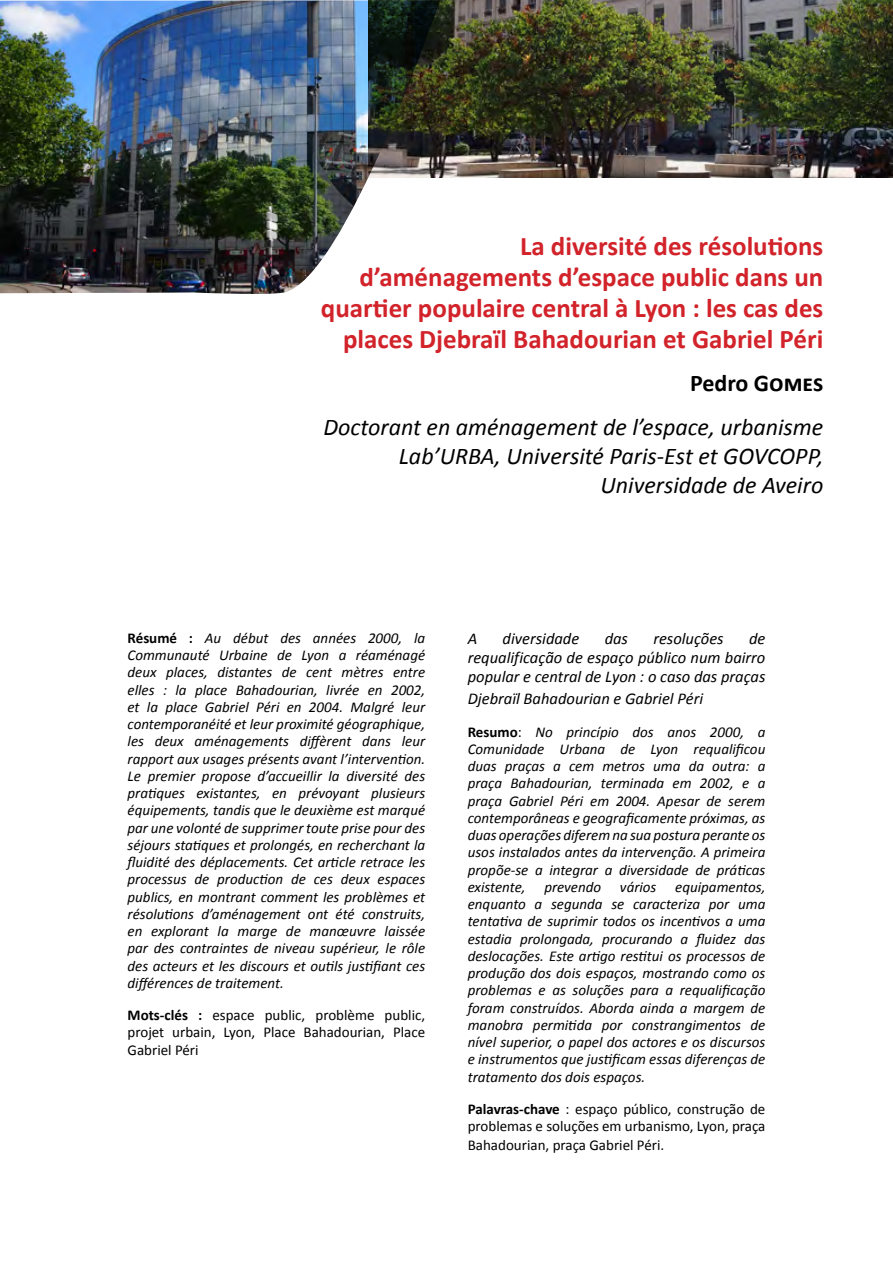
<style>
.page{position:relative;width:893px;height:1263px;background:#fff}
.page>*{position:absolute;margin:0;border:0;box-sizing:border-box;transform-origin:0 0}
.t1{font:700 27px/31px "Calibri";color:#d2232a;text-align:right}
.t2{font:italic 24px/28.8px "Calibri";color:#000;text-align:right}
.t3{font:700 24px "Calibri";color:#000}
.t4{font:italic 16.5px/18.9px "Calibri";color:#000;text-align:justify}
.t5{font:italic 15px/17.2px "Calibri";color:#000;text-align:justify}
.t6{font:15px/17.2px "Calibri";color:#000;text-align:justify}
.s1{font-weight:700;font-style:normal}
.s2{font-weight:700}
.s3{font-style:normal}
</style>
<div class="page">
<img style="left:0;top:0;width:369px;height:294px">
<img style="left:369px;top:0;width:524px;height:178px">
<h1 class="t1" style="left:321px;top:231px;width:504px">La diversité des résolutions d’aménagements d’espace public dans un quartier populaire central à Lyon : les cas des places Djebraïl Bahadourian et Gabriel Péri</h1>
<h2 class="t3" style="left:690px;top:368px;width:135px">Pedro Gomes</h2>
<h2 class="t2" style="left:323px;top:412px;width:501px">Doctorant en aménagement de l’espace, urbanisme<br>Lab’URBA, Université Paris-Est et GOVCOPP,<br>Universidade de Aveiro</h2>
<p class="t5" style="left:128px;top:629px;width:299px"><span class="s1">Résumé :</span> Au début des années 2000, la Communauté Urbaine de Lyon a réaménagé deux places, distantes de cent mètres entre elles : la place Bahadourian, livrée en 2002, et la place Gabriel Péri en 2004. Malgré leur contemporanéité et leur proximité géographique, les deux aménagements diffèrent dans leur rapport aux usages présents avant l’intervention.<br>Le premier propose d’accueillir la diversité des pratiques existantes, en prévoyant plusieurs équipements, tandis que le deuxième est marqué par une volonté de supprimer toute prise pour des séjours statiques et prolongés, en recherchant la fluidité des déplacements. Cet article retrace les processus de production de ces deux espaces publics, en montrant comment les problèmes et résolutions d’aménagement ont été construits, en explorant la marge de manœuvre laissée par des contraintes de niveau supérieur, le rôle des acteurs et les discours et outils justifiant ces différences de traitement.</p>
<p class="t6" style="left:128px;top:1006px;width:299px"><span class="s2">Mots-clés :</span> espace public, problème public, projet urbain, Lyon, Place Bahadourian, Place Gabriel Péri</p>
<p class="t4" style="left:468px;top:628px;width:11px">A</p>
<p class="t4" style="left:503px;top:628px;width:78px">diversidade</p>
<p class="t4" style="left:605px;top:628px;width:25px">das</p>
<p class="t4" style="left:653px;top:628px;width:72px">resoluções</p>
<p class="t4" style="left:468px;top:628px;width:299px;text-indent:281px">de requalificação de espaço público num bairro popular e central de Lyon : o caso das praças</p>
<p class="t4" style="left:468px;top:689px;width:237px">Djebraïl Bahadourian e Gabriel Péri</p>
<p class="t5" style="left:468px;top:722px;width:299px"><span class="s1">Resumo</span><span class="s3">:</span> No princípio dos anos 2000, a Comunidade Urbana de Lyon requalificou duas praças a cem metros uma da outra: a praça Bahadourian, terminada em 2002, e a praça Gabriel Péri em 2004. Apesar de serem contemporâneas e geograficamente próximas, as duas operações diferem na sua postura perante os usos instalados antes da intervenção. A primeira propõe-se a integrar a diversidade de práticas existente, prevendo vários</p>
<p class="t5" style="left:468px;top:878px;width:299px;text-indent:207px">equipamentos, enquanto a segunda se caracteriza por uma tentativa de suprimir todos os incentivos a uma estadia prolongada, procurando a fluidez das deslocações. Este artigo restitui os processos de produção dos dois espaços, mostrando como os problemas e as soluções para a requalificação foram construídos. Aborda ainda a margem de manobra permitida por constrangimentos de nível superior, o papel dos actores e os discursos e instrumentos que justificam essas diferenças de tratamento dos dois espaços.</p>
<p class="t6" style="left:468px;top:1100px;width:299px"><span class="s2">Palavras-chave</span> : espaço público, construção de problemas e soluções em urbanismo, Lyon, praça</p>
<p class="t6" style="left:468px;top:1136px;width:198px">Bahadourian, praça Gabriel Péri.</p>
</div>
